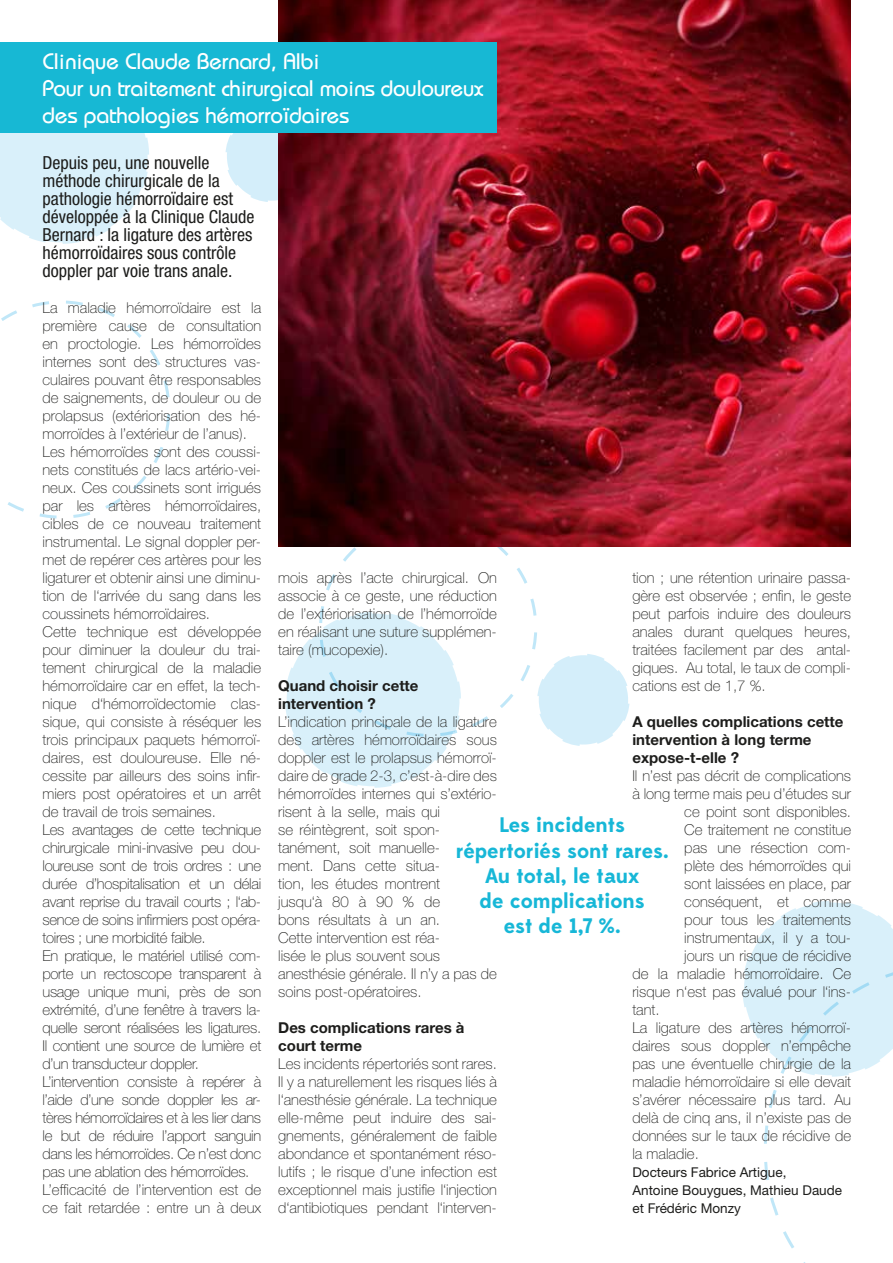
<style>
.page{position:relative;width:893px;height:1263px;background:#fff}
.page>*{position:absolute;margin:0;border:0;box-sizing:border-box;transform-origin:0 0}
.t1{font:22.5px/27px "Bauhaus";color:#fff}
.t2{font:700 21px/25.2px "Edmondsans";color:#17b7d7;text-align:center}
.t3{font:condensed 18px/18px "Helvetica Neue LT Std";color:#1d1d1b}
.t4{font:100 15px/18px "Helvetica Neue LT Std";color:#1d1d1b;text-align:justify}
.t5{font:700 15px/18px "Helvetica Neue LT Std";color:#1d1d1b}
.t6{font:13.5px/18px "Helvetica Neue LT Std";color:#1d1d1b}
</style>
<div class="page">
<svg style="left:0;top:133px;width:149px;height:111px"></svg>
<svg style="left:225px;top:133px;width:53px;height:69px"></svg>
<svg style="left:1px;top:300px;width:169px;height:219px"></svg>
<svg style="left:742px;top:901px;width:151px;height:362px"></svg>
<svg style="left:285px;top:547px;width:345px;height:241px"></svg>
<img style="left:278px;top:0;width:572px;height:547px">
<div style="left:0;top:43px;width:497px;height:90px;background:#17b8d4"></div>
<h1 class="t1" style="left:43px;top:47px;width:442px">Clinique Claude Bernard, Albi<br>Pour un traitement chirurgical moins douloureux des pathologies hémorroïdaires</h1>
<p class="t3" style="left:43px;top:153px;width:213px">Depuis peu, une nouvelle méthode chirurgicale de la pathologie hémorroïdaire est développée à la Clinique Claude<br>Bernard : la ligature des artères hémorroïdaires sous contrôle doppler par voie trans anale.</p>
<p class="t4" style="left:43px;top:298px;width:220px;text-align:left">La maladie hémorroïdaire est la première cause de consultation en proctologie. Les hémorroïdes internes sont des structures vas&shy;culaires pouvant être responsables de saignements, de douleur ou de prolapsus (extériorisation des hé&shy;morroïdes à l’extérieur de l’anus).<br>Les hémorroïdes sont des coussi&shy;nets constitués de lacs artério-vei&shy;neux. Ces coussinets sont irrigués par les artères hémorroïdaires, cibles de ce nouveau traitement instrumental. Le signal doppler per&shy;met de repérer ces artères pour les ligaturer et obtenir ainsi une diminu&shy;tion de l‘arrivée du sang dans les coussinets hémorroïdaires.<br>Cette technique est développée pour diminuer la douleur du trai&shy;tement chirurgical de la maladie hémorroïdaire car en effet, la tech&shy;nique d‘hémorroïdectomie clas&shy;sique, qui consiste à réséquer les trois principaux paquets hémorroï&shy;daires, est douloureuse. Elle né&shy;cessite par ailleurs des soins infir&shy;miers post opératoires et un arrêt de travail de trois semaines.<br>Les avantages de cette technique chirurgicale mini-invasive peu dou&shy;loureuse sont de trois ordres : une durée d’hospitalisation et un délai avant reprise du travail courts ; l‘ab&shy;sence de soins infirmiers post opéra&shy;toires ; une morbidité faible.<br>En pratique, le matériel utilisé com&shy;porte un rectoscope transparent à usage unique muni, près de son extrémité, d’une fenêtre à travers la&shy;quelle seront réalisées les ligatures.<br>Il contient une source de lumière et d’un transducteur doppler.<br>L’intervention consiste à repérer à l’aide d’une sonde doppler les ar&shy;tères hémorroïdaires et à les lier dans le but de réduire l’apport sanguin dans les hémorroïdes. Ce n’est donc pas une ablation des hémorroïdes.<br>L’efficacité de l’intervention est de ce fait retardée : entre un à deux</p>
<p class="t4" style="left:278px;top:568px;width:220px">mois après l’acte chirurgical. On associe à ce geste, une réduction de l’extériorisation de l’hémorroïde en réalisant une suture supplémen&shy;taire (mucopexie).</p>
<p class="t5" style="left:278px;top:676px;width:142px">Quand choisir cette intervention ?</p>
<p class="t4" style="left:278px;top:712px;width:220px;text-align:left">L’indication principale de la ligature des artères hémorroïdaires sous doppler est le prolapsus hémorroï&shy;daire de grade 2-3, c’est-à-dire des hémorroïdes internes qui s’extério&shy;risent à la selle, mais qui<br>se réintègrent, soit spon&shy;tanément, soit manuelle-<br>ment. Dans cette situa-<br>tion, les études montrent<br>jusqu‘à 80 à 90 % de<br>bons résultats à un an.<br>Cette intervention est réa-<br>lisée le plus souvent sous anesthésie générale. Il n’y a pas de soins post-opératoires.</p>
<p class="t5" style="left:278px;top:1018px;width:188px">Des complications rares à court terme</p>
<p class="t4" style="left:278px;top:1054px;width:220px">Les incidents répertoriés sont rares.<br>Il y a naturellement les risques liés à l‘anesthésie générale. La technique elle-même peut induire des sai&shy;gnements, généralement de faible abondance et spontanément réso&shy;lutifs ; le risque d’une infection est exceptionnel mais justifie l‘injection d‘antibiotiques pendant l‘interven-</p>
<p class="t4" style="left:632px;top:568px;width:220px">tion ; une rétention urinaire passa&shy;gère est observée ; enfin, le geste peut parfois induire des douleurs anales durant quelques heures, traitées facilement par des antal&shy;giques. Au total, le taux de compli&shy;cations est de 1,7 %.</p>
<p class="t5" style="left:632px;top:712px;width:213px">A quelles complications cette intervention à long terme expose-t-elle ?</p>
<p class="t4" style="left:632px;top:766px;width:220px">Il n’est pas décrit de complications</p>
<p class="t4" style="left:632px;top:784px;width:220px">à long terme mais peu d’études sur</p>
<p class="t4" style="left:684px;top:802px;width:168px">ce point sont disponibles.</p>
<p class="t4" style="left:684px;top:820px;width:168px">Ce traitement ne constitue</p>
<p class="t4" style="left:684px;top:838px;width:168px">pas une résection com-</p>
<p class="t4" style="left:684px;top:856px;width:168px">plète des hémorroïdes qui</p>
<p class="t4" style="left:684px;top:874px;width:168px">sont laissées en place, par</p>
<p class="t4" style="left:684px;top:892px;width:168px">conséquent, et comme</p>
<p class="t4" style="left:684px;top:910px;width:168px">pour tous les traitements</p>
<p class="t4" style="left:684px;top:928px;width:168px">instrumentaux, il y a tou-</p>
<p class="t4" style="left:684px;top:946px;width:168px">jours un risque de récidive</p>
<p class="t4" style="left:632px;top:964px;width:220px">de la maladie hémorroïdaire. Ce</p>
<p class="t4" style="left:632px;top:982px;width:220px">risque n‘est pas évalué pour l‘ins-</p>
<p class="t4" style="left:632px;top:1000px;width:29px">tant.</p>
<p class="t4" style="left:632px;top:1018px;width:220px">La ligature des artères hémorroï-</p>
<p class="t4" style="left:632px;top:1036px;width:220px">daires sous doppler n’empêche</p>
<p class="t4" style="left:632px;top:1054px;width:220px">pas une éventuelle chirurgie de la</p>
<p class="t4" style="left:632px;top:1072px;width:220px">maladie hémorroïdaire si elle devait</p>
<p class="t4" style="left:632px;top:1090px;width:220px">s’avérer nécessaire plus tard. Au</p>
<p class="t4" style="left:632px;top:1108px;width:220px">delà de cinq ans, il n’existe pas de</p>
<p class="t4" style="left:632px;top:1126px;width:220px">données sur le taux de récidive de</p>
<p class="t4" style="left:632px;top:1144px;width:68px">la maladie.</p>
<p class="t6" style="left:632px;top:1163px;width:211px">Docteurs Fabrice Artigue,<br>Antoine Bouygues, Mathieu Daude et Frédéric Monzy</p>
<h2 class="t2" style="left:456px;top:813px;width:214px">Les incidents répertoriés sont rares.<br>Au total, le taux<br>de complications<br>est de 1,7 %.</h2>
</div>
